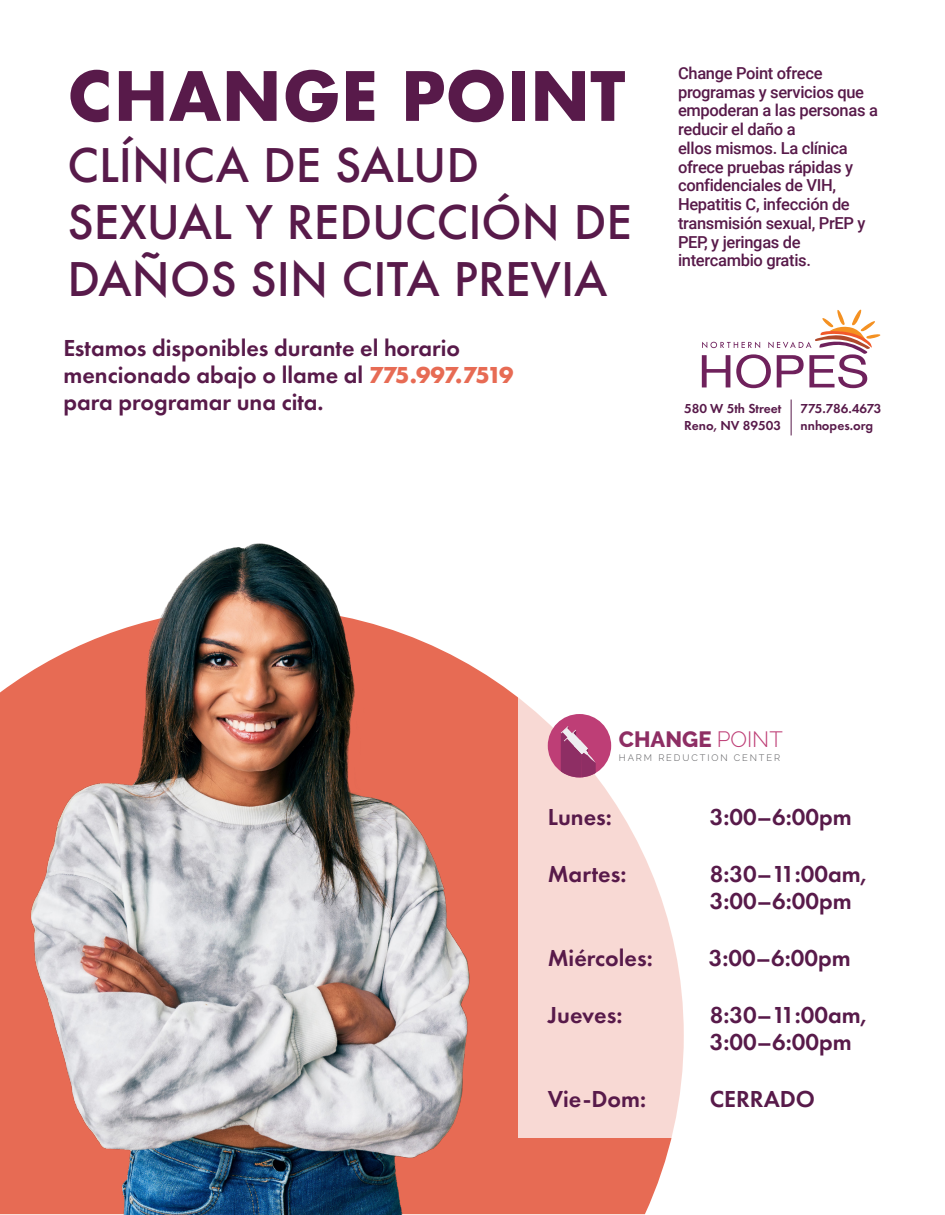
<style>
.page{position:relative;width:945px;height:1215px;background:#fff}
.page>*{position:absolute;margin:0;border:0;box-sizing:border-box;transform-origin:0 0}
.t1{font:700 66px "Futura";color:#581a4a}
.t2{font:500 45px/56.6px "Futura";color:#581a4a}
.t3{font:600 24px/27px "Futura PT";color:#581a4a}
.t4{font:800 22.05px "Raleway";color:#8e2e64}
.t5{font:500 16.5px/18.8px "Roboto";letter-spacing:-.02em;color:#581a4a}
.t6{font:600 13.5px/16.5px "Futura PT";color:#581a4a}
.t7{font:300 9.45px "Raleway";letter-spacing:.2em;color:#59595c}
.s1{font-weight:700;color:#e76b54}
.s2{font-weight:300;color:#be3e76}
</style>
<div class="page">
<hr style="left:791px;top:400px;width:1px;height:35px;background:#581a4a">
<svg style="left:702px;top:310px;width:178px;height:78px"></svg>
<div style="left:0;top:684px;width:672px;height:530px;background:#e76b54"></div>
<img style="left:10px;top:543px;width:490px;height:672px">
<svg style="left:518px;top:684px;width:166px;height:453px;fill:#f8d9d4"></svg>
<div style="left:548px;top:714px;width:63px;height:63px;background:#be3e76;border-radius:50%"></div>
<svg style="left:561px;top:726px;width:35px;height:52px"></svg>
<h1 class="t1" style="left:68px;top:48px;width:559px">CHANGE POINT</h1>
<h2 class="t2" style="left:68px;top:137px;width:566px">CLÍNICA DE SALUD<br>SEXUAL Y REDUCCIÓN DE<br>DAÑOS SIN CITA PREVIA</h2>
<h3 class="t3" style="left:63px;top:334px;width:452px">Estamos disponibles durante el horario mencionado abajo o llame al <span class="s1">775.997.7519 </span>para programar una cita.</h3>
<p class="t5" style="left:678px;top:63px;width:201px">Change Point ofrece programas y servicios que empoderan a las personas a reducir el daño a<br>ellos mismos. La clínica ofrece pruebas rápidas y confidenciales de VIH,<br>Hepatitis C, infección de transmisión sexual, PrEP y<br>PEP, y jeringas de intercambio gratis.</p>
<p class="t6" style="left:684px;top:401px;width:99px">580 W 5th Street<br>Reno, NV 89503</p>
<p class="t6" style="left:801px;top:401px;width:82px">775.786.4673 nnhopes.org</p>
<h3 class="t4" style="left:619px;top:727px;width:165px">CHANGE <span class="s2">POINT</span></h3>
<p class="t7" style="left:619px;top:752px;width:163px">HARM REDUCTION CENTER</p>
<h3 class="t3" style="left:548px;top:803px;width:66px">Lunes:</h3>
<h3 class="t3" style="left:710px;top:803px;width:143px">3:00–6:00pm</h3>
<h3 class="t3" style="left:548px;top:860px;width:80px">Martes:</h3>
<h3 class="t3" style="left:710px;top:860px;width:159px">8:30–11:00am,<br>3:00–6:00pm</h3>
<h3 class="t3" style="left:548px;top:944px;width:107px">Miércoles:</h3>
<h3 class="t3" style="left:709px;top:944px;width:143px">3:00–6:00pm</h3>
<h3 class="t3" style="left:548px;top:1001px;width:76px">Jueves:</h3>
<h3 class="t3" style="left:710px;top:1001px;width:159px">8:30–11:00am,<br>3:00–6:00pm</h3>
<h3 class="t3" style="left:548px;top:1085px;width:100px">Vie-Dom:</h3>
<h3 class="t3" style="left:710px;top:1085px;width:107px">CERRADO</h3>
</div>
